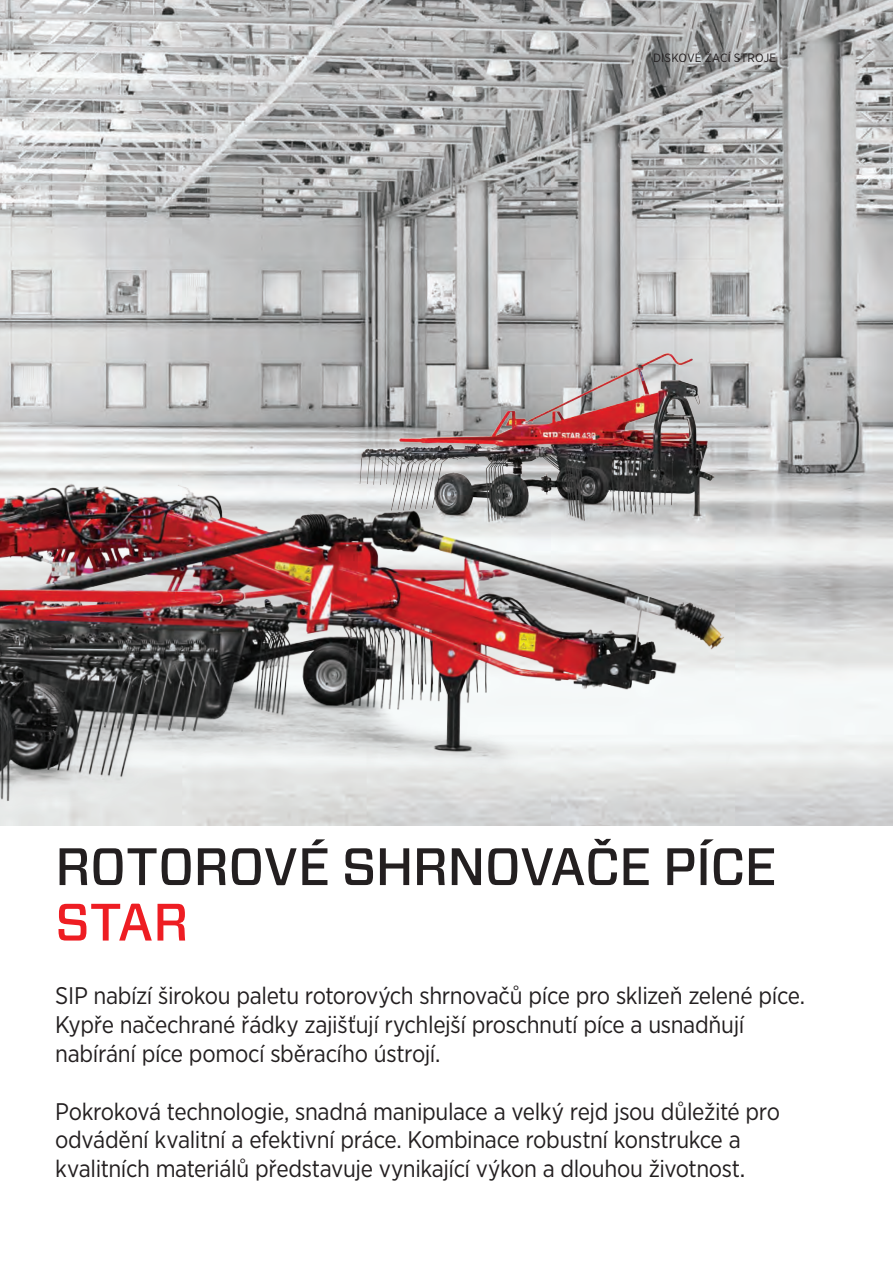
<style>
.page{position:relative;width:893px;height:1263px;background:#fff}
.page>*{position:absolute;margin:0;border:0;box-sizing:border-box;transform-origin:0 0}
.t1{font:500 52.5px "Forza";letter-spacing:-.01em;color:#231f20}
.t2{font:500 52.5px "Forza";color:#ee1d23}
.t3{font:24px/28.8px "Gotham Narrow";letter-spacing:-.015em;color:#231f20}
.t4{font:12px "Gotham Narrow";letter-spacing:.015em;color:#231f20}
.s1{font-family:"Forza"}
</style>
<div class="page">
<img style="left:0;top:0;width:893px;height:825px">
<img style="left:338px;top:312px;width:398px;height:94px">
<img style="left:0;top:406px;width:745px;height:420px">
<p class="t4" style="left:653px;top:50px;width:125px">DISKOVÉ ŽACÍ STROJE</p>
<h1 class="t1" style="left:55px;top:832px;width:723px">ROTOROVÉ SHRNOVAČE PÍCE</h1>
<h1 class="t2" style="left:55px;top:887px;width:135px">STAR</h1>
<p class="t3" style="left:55px;top:981px;width:751px">SIP nabízí širokou paletu rotorových shrnovačů píce pro sklizeň zelené píce.<br>Kypře načechrané řádky zajišťují rychlejší proschnutí píce a usnadňují nabírání píce pomocí sběracího ústrojí.</p>
<p class="t3" style="left:55px;top:1096px;width:726px">Pokroková technologie, snadná manipulace a velký rejd jsou důležité pro odvádění kvalitní a efektivní práce. Kombinace robustní konstrukce a kvalitních materiálů představuje vynikající výkon a dlouhou životnost<span class="s1">.</span></p>
</div>
